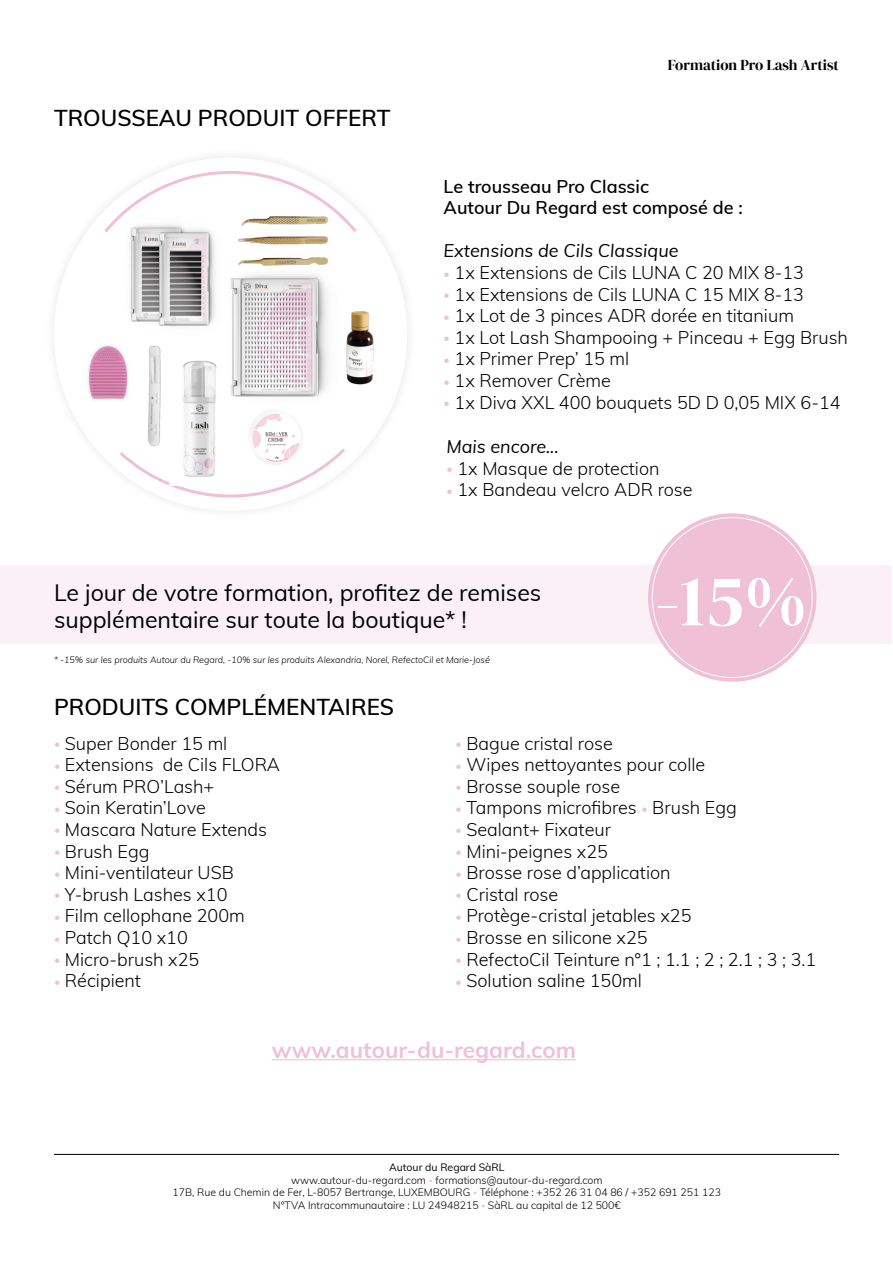
<style>
.page{position:relative;width:893px;height:1263px;background:#fff}
.page>*{position:absolute;margin:0;border:0;box-sizing:border-box;transform-origin:0 0}
.t1{font:73.05px "DM Serif Display";color:#fff}
.t2{font:23.1px/27.8px "Muli";color:#000}
.t3{font:600 22.5px "Muli";color:#000}
.t4{font:700 22.5px "Muli";color:#f0c0d7}
.t5{font:300 18px "Muli";color:#000}
.t6{font:600 18px/21.6px "Muli";color:#000}
.t7{font:italic 18px "Muli";color:#000}
.t8{font:15px "DM Serif Display";color:#000}
.t9{font:300 10.5px/12.6px "Muli";color:#000;text-align:center}
.t10{font:italic 300 9px "Muli";color:#000}
.s1{font-size:12px;color:#f0c0d7}
.s2{font-weight:400}
.s3{font-size:7.5px;color:#f0c0d7}
</style>
<div class="page">
<div style="left:1px;top:565px;width:891px;height:79px;background:#faf0f6"></div>
<div style="left:648px;top:513px;width:168px;height:169px;background:#f0c0d7;border-radius:50%"></div>
<hr style="left:272px;top:1059px;width:304px;height:1px;background:#f0c0d7">
<hr style="left:54px;top:1154px;width:785px;height:1px;background:#000">
<svg style="left:117px;top:449px;width:231px;height:50px"></svg>
<svg style="left:109px;top:169px;width:251px;height:63px"></svg>
<img style="left:84px;top:349px;width:86px;height:117px">
<img style="left:84px;top:349px;width:51px;height:57px">
<img style="left:84px;top:345px;width:47px;height:57px">
<img style="left:229px;top:425px;width:91px;height:54px">
<img style="left:363px;top:295px;width:46px;height:99px">
<img style="left:86px;top:205px;width:139px;height:27px">
<img style="left:115px;top:210px;width:119px;height:139px">
<img style="left:186px;top:249px;width:177px;height:176px">
<img style="left:170px;top:354px;width:59px;height:131px">
<img style="left:234px;top:190px;width:99px;height:99px">
<p class="t3" style="left:54px;top:101px;width:338px">TROUSSEAU PRODUIT OFFERT</p>
<p class="t8" style="left:668px;top:56px;width:173px">Formation Pro Lash Artist</p>
<p class="t6" style="left:444px;top:174px;width:301px">Le trousseau Pro Classic<br>Autour Du Regard est composé de :</p>
<p class="t7" style="left:444px;top:238px;width:236px">Extensions de Cils Classique</p>
<p class="t5" style="left:444px;top:259px;width:362px"><span class="s1">•</span> 1x Extensions de Cils LUNA C 20 MIX 8-13</p>
<p class="t5" style="left:444px;top:281px;width:362px"><span class="s1">•</span> 1x Extensions de Cils LUNA C 15 MIX 8-13</p>
<p class="t5" style="left:444px;top:303px;width:352px"><span class="s1">•</span> 1x Lot de 3 pinces ADR dorée en titanium</p>
<p class="t5" style="left:444px;top:324px;width:406px"><span class="s1">•</span> 1x Lot Lash Shampooing + Pinceau + Egg Brush</p>
<p class="t5" style="left:444px;top:346px;width:187px"><span class="s1">•</span> 1x Primer Prep’ 15 ml</p>
<p class="t5" style="left:444px;top:367px;width:169px"><span class="s1">•</span> 1x Remover Crème</p>
<p class="t5" style="left:444px;top:389px;width:398px"><span class="s1">•</span> 1x Diva XXL 400 bouquets 5D D 0,05 MIX 6-14</p>
<p class="t7" style="left:446px;top:433px;width:114px">Mais encore...</p>
<p class="t5" style="left:446px;top:455px;width:215px"><span class="s1">•</span> 1x Masque de protection</p>
<p class="t5" style="left:446px;top:477px;width:248px"><span class="s1">•</span> 1x Bandeau velcro ADR rose</p>
<p class="t2" style="left:54px;top:577px;width:489px">Le jour de votre formation, profitez de remises supplémentaire sur toute la boutique* !</p>
<p class="t10" style="left:54px;top:653px;width:437px">* -15% sur les produits Autour du Regard, -10% sur les produits Alexandria, Norel, RefectoCil et Marie-José</p>
<h1 class="t1" style="left:655px;top:558px;width:154px">-15%</h1>
<p class="t3" style="left:54px;top:691px;width:341px">PRODUITS COMPLÉMENTAIRES</p>
<p class="t5" style="left:54px;top:730px;width:175px"><span class="s1">•</span> Super Bonder 15 ml</p>
<p class="t5" style="left:54px;top:752px;width:228px"><span class="s1">•</span> Extensions de Cils FLORA</p>
<p class="t5" style="left:54px;top:773px;width:162px"><span class="s1">•</span> Sérum PRO’Lash+</p>
<p class="t5" style="left:54px;top:795px;width:153px"><span class="s1">•</span> Soin Keratin’Love</p>
<p class="t5" style="left:54px;top:816px;width:215px"><span class="s1">•</span> Mascara Nature Extends</p>
<p class="t5" style="left:54px;top:838px;width:97px"><span class="s1">•</span> Brush Egg</p>
<p class="t5" style="left:54px;top:860px;width:181px"><span class="s1">•</span> Mini-ventilateur USB</p>
<p class="t5" style="left:54px;top:881px;width:175px"><span class="s1">•</span> Y-brush Lashes x10</p>
<p class="t5" style="left:54px;top:903px;width:192px"><span class="s1">•</span> Film cellophane 200m</p>
<p class="t5" style="left:54px;top:924px;width:135px"><span class="s1">•</span> Patch Q10 x10</p>
<p class="t5" style="left:54px;top:946px;width:147px"><span class="s1">•</span> Micro-brush x25</p>
<p class="t5" style="left:54px;top:968px;width:89px"><span class="s1">•</span> Récipient</p>
<p class="t5" style="left:455px;top:730px;width:159px"><span class="s1">•</span> Bague cristal rose</p>
<p class="t5" style="left:455px;top:752px;width:251px"><span class="s1">•</span> Wipes nettoyantes pour colle</p>
<p class="t5" style="left:455px;top:773px;width:166px"><span class="s1">•</span> Brosse souple rose</p>
<p class="t5" style="left:455px;top:795px;width:283px"><span class="s1">•</span> Tampons microfibres <span class="s1">•</span> Brush Egg</p>
<p class="t5" style="left:455px;top:816px;width:157px"><span class="s1">•</span> Sealant+ Fixateur</p>
<p class="t5" style="left:455px;top:838px;width:154px"><span class="s1">•</span> Mini-peignes x25</p>
<p class="t5" style="left:455px;top:860px;width:217px"><span class="s1">•</span> Brosse rose d’application</p>
<p class="t5" style="left:455px;top:881px;width:104px"><span class="s1">•</span> Cristal rose</p>
<p class="t5" style="left:455px;top:903px;width:238px"><span class="s1">•</span> Protège-cristal jetables x25</p>
<p class="t5" style="left:455px;top:924px;width:194px"><span class="s1">•</span> Brosse en silicone x25</p>
<p class="t5" style="left:455px;top:946px;width:362px"><span class="s1">•</span> RefectoCil Teinture n°1 ; 1.1 ; 2 ; 2.1 ; 3 ; 3.1</p>
<p class="t5" style="left:455px;top:968px;width:188px"><span class="s1">•</span> Solution saline 150ml</p>
<p class="t4" style="left:272px;top:1033px;width:306px">www.autour-du-regard.com</p>
<p class="t9" style="left:173px;top:1160px;width:550px"><span class="s2">Autour du Regard SàRL<br></span>www.autour-du-regard.com <span class="s3">•</span> formations@autour-du-regard.com<br>17B, Rue du Chemin de Fer, L-8057 Bertrange, LUXEMBOURG <span class="s3">•</span> Téléphone : +352 26 31 04 86 / +352 691 251 123<br>N°TVA Intracommunautaire : LU 24948215 <span class="s3">•</span> SàRL au capital de 12 500€</p>
</div>
